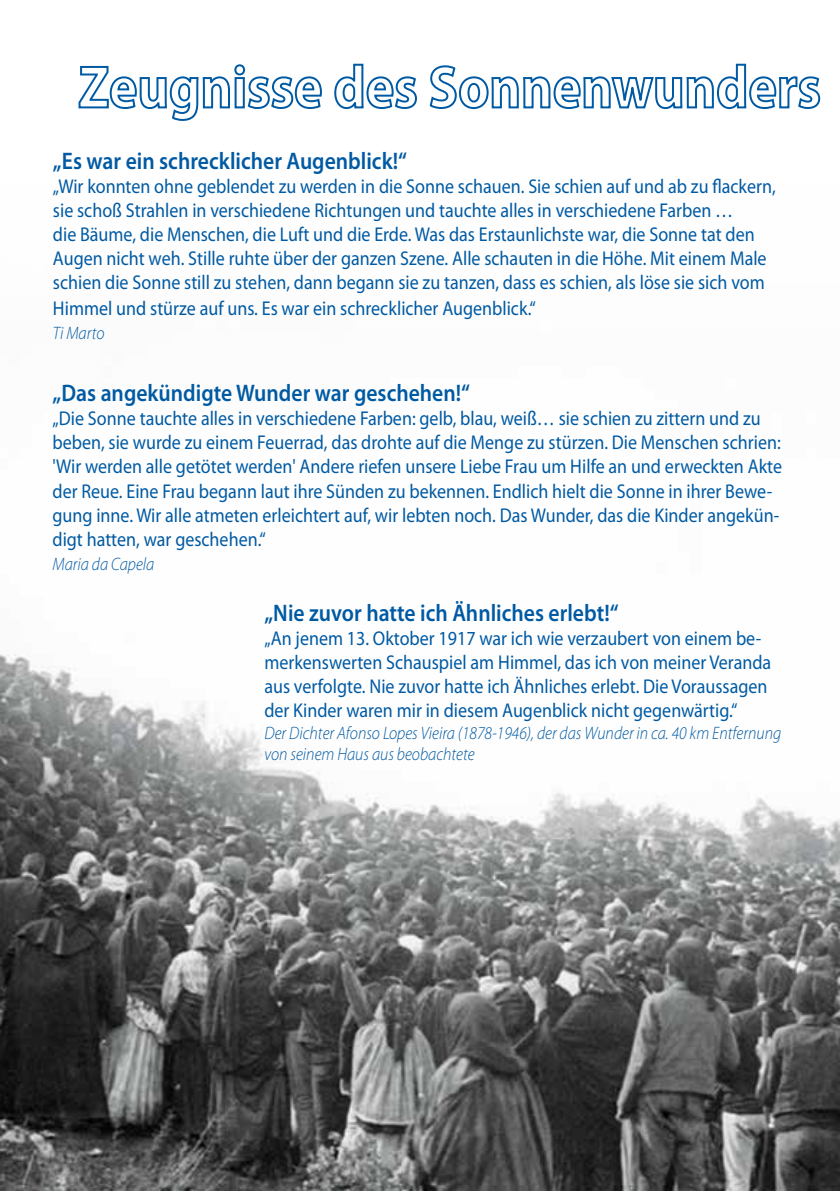
<style>
.page{position:relative;width:840px;height:1191px;background:#fff}
.page>*{position:absolute;margin:0;border:0;box-sizing:border-box;transform-origin:0 0}
.t1{font:600 24px "Myriad Pro";color:#005aa3;scale:.9 1}
.t2{font:20px/24px "Myriad Pro";color:#005aa3;scale:.9 1}
.t3{font:italic 300 18px/21.6px "Myriad Pro";color:#005aa3;scale:.9 1}
</style>
<div class="page">
<img style="left:0;top:654px;width:839px;height:537px">
<svg style="left:78px;top:64px;width:244px;height:57px"></svg>
<svg style="left:334px;top:63px;width:83px;height:47px"></svg>
<svg style="left:429px;top:63px;width:391px;height:47px"></svg>
<p class="t1" style="left:53px;top:147px;width:394px">„Es war ein schrecklicher Augenblick!“</p>
<p class="t2" style="left:53px;top:174px;width:804px">„Wir konnten ohne geblendet zu werden in die Sonne schauen. Sie schien auf und ab zu flackern, sie schoß Strahlen in verschiedene Richtungen und tauchte alles in verschiedene Farben …<br>die Bäume, die Menschen, die Luft und die Erde. Was das Erstaunlichste war, die Sonne tat den Augen nicht weh. Stille ruhte über der ganzen Szene. Alle schauten in die Höhe. Mit einem Male schien die Sonne still zu stehen, dann begann sie zu tanzen, dass es schien, als löse sie sich vom</p>
<p class="t2" style="left:53px;top:297px;width:538px">Himmel und stürze auf uns. Es war ein schrecklicher Augenblick.“</p>
<p class="t3" style="left:53px;top:323px;width:59px">Ti Marto</p>
<p class="t1" style="left:52px;top:380px;width:465px">„Das angekündigte Wunder war geschehen!“</p>
<p class="t2" style="left:52px;top:407px;width:811px">„Die Sonne tauchte alles in verschiedene Farben: gelb, blau, weiß… sie schien zu zittern und zu beben, sie wurde zu einem Feuerrad, das drohte auf die Menge zu stürzen. Die Menschen schrien: 'Wir werden alle getötet werden' Andere riefen unsere Liebe Frau um Hilfe an und erweckten Akte der Reue. Eine Frau begann laut ihre Sünden zu bekennen. Endlich hielt die Sonne in ihrer Bewe&shy;gung inne. Wir alle atmeten erleichtert auf, wir lebten noch. Das Wunder, das die Kinder angekün&shy;digt hatten, war geschehen.“</p>
<p class="t3" style="left:52px;top:553px;width:115px">Maria da Capela</p>
<p class="t1" style="left:264px;top:600px;width:395px">„Nie zuvor hatte ich Ähnliches erlebt!“</p>
<p class="t2" style="left:264px;top:627px;width:564px">„An jenem 13. Oktober 1917 war ich wie verzaubert von einem be&shy;merkenswerten Schauspiel am Himmel, das ich von meiner Veranda aus verfolgte. Nie zuvor hatte ich Ähnliches erlebt. Die Voraussagen der Kinder waren mir in diesem Augenblick nicht gegenwärtig.“</p>
<p class="t3" style="left:264px;top:722px;width:575px">Der Dichter Afonso Lopes Vieira (1878-1946), der das Wunder in ca. 40 km Entfernung von seinem Haus aus beobachtete</p>
</div>
